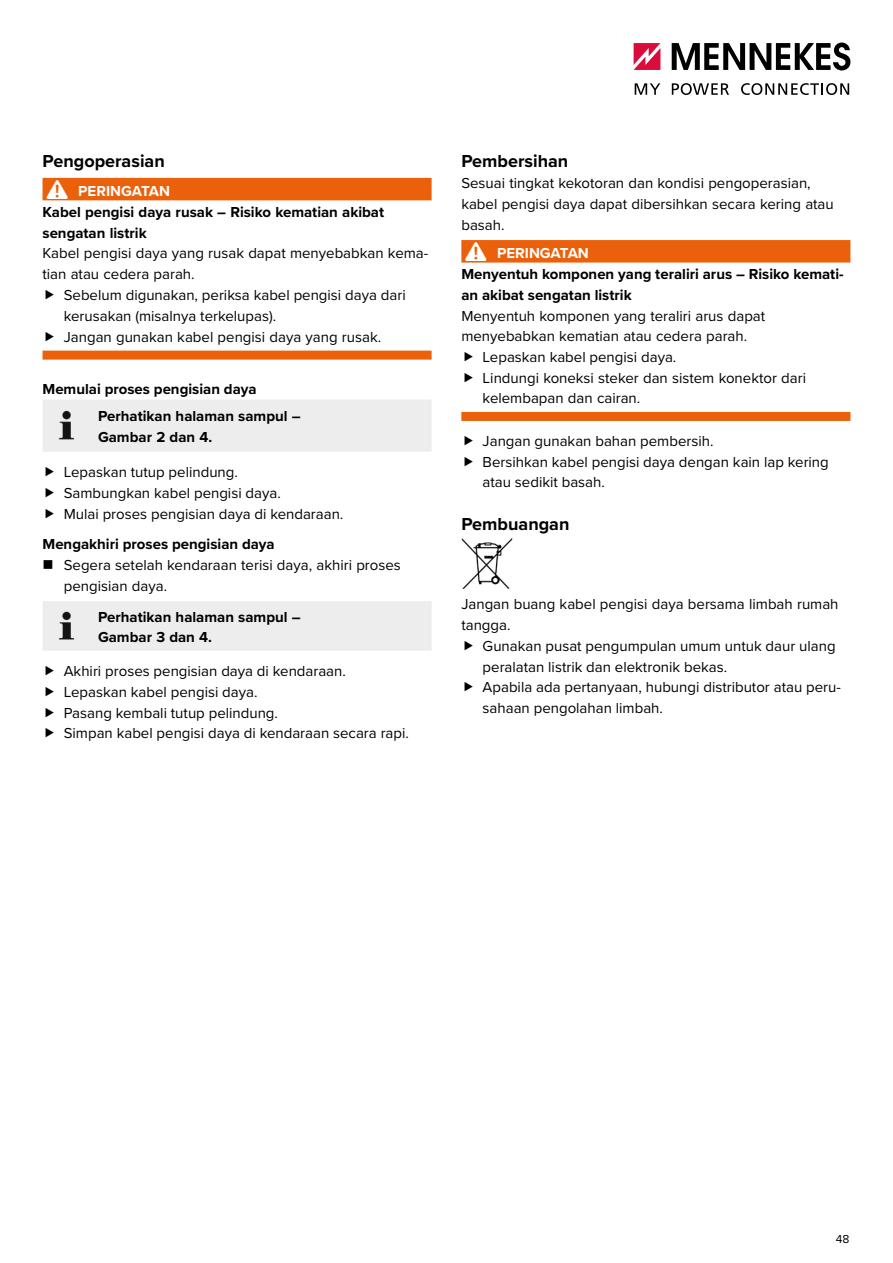
<style>
.page{position:relative;width:893px;height:1263px;background:#fff}
.page>*{position:absolute;margin:0;border:0;box-sizing:border-box;transform-origin:0 0}
.t1{font:700 18px "Proxima Nova";color:#000}
.t2{font:15px/20.7px "Proxima Nova";color:#000}
.t3{font:700 15px/20.7px "Proxima Nova";color:#000}
.t4{font:700 15px "Proxima Nova";color:#fff}
.t5{font:12px "Proxima Nova";color:#000}
</style>
<div class="page">
<svg style="left:635px;top:83px;width:25px;height:12px"></svg>
<svg style="left:672px;top:83px;width:57px;height:12px"></svg>
<svg style="left:741px;top:83px;width:108px;height:12px"></svg>
<svg style="left:634px;top:43px;width:26px;height:27px"></svg>
<svg style="left:672px;top:43px;width:178px;height:27px"></svg>
<div style="left:43px;top:178px;width:389px;height:22px;background:#eb600a"></div>
<div style="left:43px;top:351px;width:389px;height:9px;background:#eb600a"></div>
<div style="left:43px;top:400px;width:389px;height:52px;background:#ededed"></div>
<div style="left:43px;top:601px;width:389px;height:50px;background:#ededed"></div>
<img style="left:49px;top:407px;width:36px;height:36px">
<img style="left:49px;top:607px;width:36px;height:36px">
<div style="left:461px;top:240px;width:389px;height:23px;background:#eb600a"></div>
<div style="left:461px;top:412px;width:389px;height:9px;background:#eb600a"></div>
<img style="left:461px;top:538px;width:51px;height:51px">
<p class="t1" style="left:43px;top:148px;width:124px">Pengoperasian</p>
<p class="t4" style="left:78px;top:180px;width:93px">PERINGATAN</p>
<p class="t3" style="left:43px;top:201px;width:343px">Kabel pengisi daya rusak – Risiko kematian akibat sengatan listrik</p>
<p class="t2" style="left:43px;top:242px;width:387px">Kabel pengisi daya yang rusak dapat menyebabkan kema-</p>
<p class="t2" style="left:43px;top:263px;width:154px">tian atau cedera parah.</p>
<p class="t2" style="left:64px;top:284px;width:343px">Sebelum digunakan, periksa kabel pengisi daya dari</p>
<p class="t2" style="left:64px;top:304px;width:214px">kerusakan (misalnya terkelupas).</p>
<p class="t2" style="left:64px;top:326px;width:319px">Jangan gunakan kabel pengisi daya yang rusak.</p>
<p class="t3" style="left:98px;top:374px;width:204px;line-height:27.6px;text-indent:-56px">Memulai proses pengisian daya<br>Perhatikan halaman sampul –</p>
<p class="t3" style="left:98px;top:426px;width:116px">Gambar 2 dan 4.</p>
<p class="t2" style="left:64px;top:461px;width:281px">Lepaskan tutup pelindung.<br>Sambungkan kabel pengisi daya.<br>Mulai proses pengisian daya di kendaraan.</p>
<p class="t3" style="left:43px;top:534px;width:234px">Mengakhiri proses pengisian daya</p>
<p class="t2" style="left:64px;top:554px;width:339px">Segera setelah kendaraan terisi daya, akhiri proses pengisian daya.</p>
<p class="t3" style="left:98px;top:606px;width:204px">Perhatikan halaman sampul –<br>Gambar 3 dan 4.</p>
<p class="t2" style="left:64px;top:660px;width:347px">Akhiri proses pengisian daya di kendaraan.<br>Lepaskan kabel pengisi daya.<br>Pasang kembali tutup pelindung.<br>Simpan kabel pengisi daya di kendaraan secara rapi.</p>
<p class="t1" style="left:461px;top:148px;width:108px">Pembersihan</p>
<p class="t2" style="left:461px;top:172px;width:374px">Sesuai tingkat kekotoran dan kondisi pengoperasian, kabel pengisi daya dapat dibersihkan secara kering atau basah.</p>
<p class="t4" style="left:497px;top:242px;width:93px">PERINGATAN</p>
<p class="t3" style="left:461px;top:263px;width:384px">Menyentuh komponen yang teraliri arus – Risiko kemati&shy;an akibat sengatan listrik</p>
<p class="t2" style="left:461px;top:304px;width:305px">Menyentuh komponen yang teraliri arus dapat</p>
<p class="t2" style="left:461px;top:325px;width:287px">menyebabkan kematian atau cedera parah.</p>
<p class="t2" style="left:483px;top:346px;width:195px">Lepaskan kabel pengisi daya.</p>
<p class="t2" style="left:483px;top:367px;width:325px">Lindungi koneksi steker dan sistem konektor dari</p>
<p class="t2" style="left:483px;top:387px;width:159px">kelembapan dan cairan.</p>
<p class="t2" style="left:483px;top:430px;width:348px">Jangan gunakan bahan pembersih.<br>Bersihkan kabel pengisi daya dengan kain lap kering atau sedikit basah.</p>
<p class="t1" style="left:461px;top:511px;width:110px">Pembuangan</p>
<p class="t2" style="left:461px;top:593px;width:379px">Jangan buang kabel pengisi daya bersama limbah rumah tangga.</p>
<p class="t2" style="left:483px;top:635px;width:360px">Gunakan pusat pengumpulan umum untuk daur ulang peralatan listrik dan elektronik bekas.<br>Apabila ada pertanyaan, hubungi distributor atau peru&shy;sahaan pengolahan limbah.</p>
<p class="t5" style="left:836px;top:1230px;width:15px">48</p>
</div>
